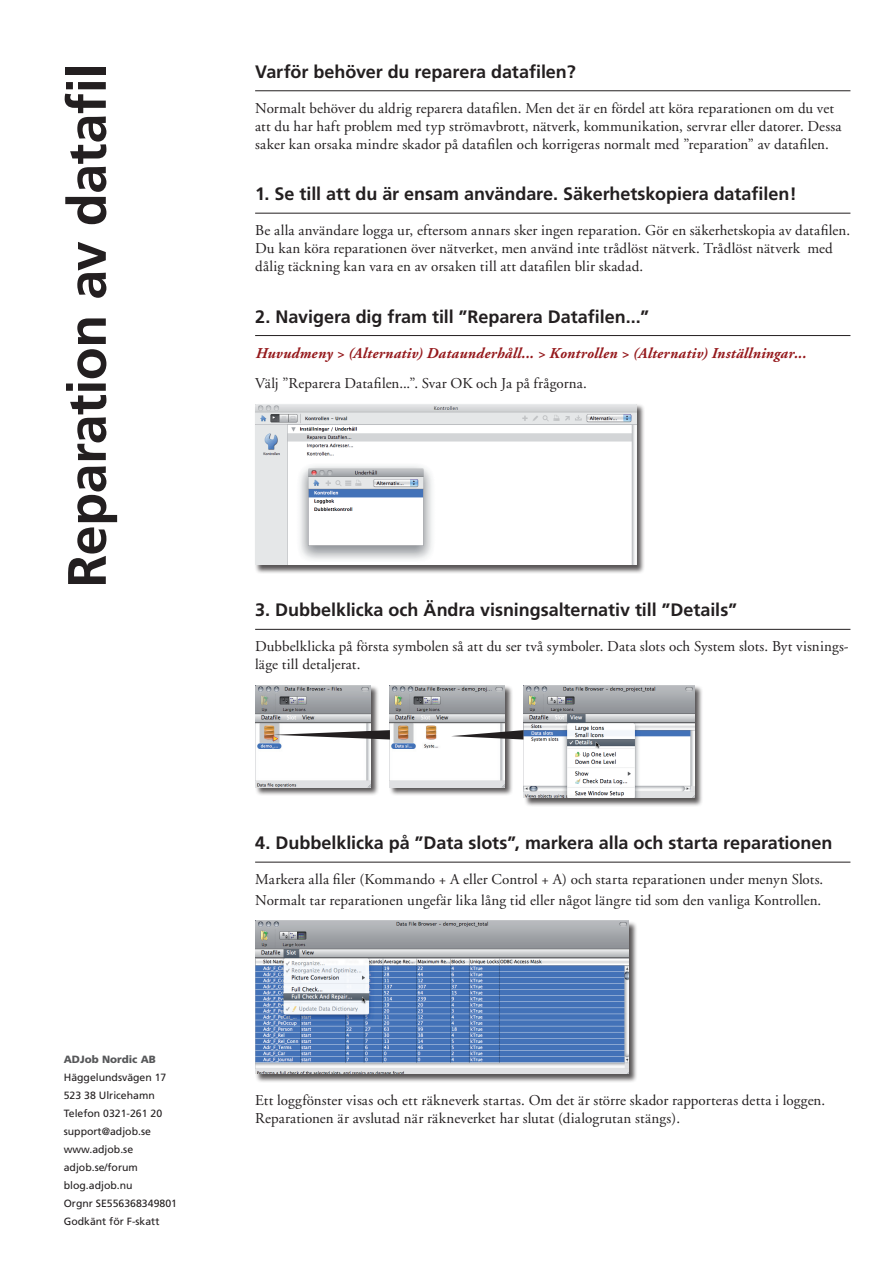
<style>
.page{position:relative;width:893px;height:1263px;background:#fff}
.page>*{position:absolute;margin:0;border:0;box-sizing:border-box;transform-origin:0 0}
.t1{font:700 54px "Frutiger";letter-spacing:-.01em;color:#231f20}
.t2{font:700 18px "Frutiger";letter-spacing:-.005em;color:#231f20}
.t3{font:15px/18px "Adobe Garamond";letter-spacing:.005em;color:#231f20}
.t4{font:italic 700 15px "Adobe Garamond";letter-spacing:.02em;color:#95191c}
.t5{font:10.5px/18px "Frutiger";color:#231f20}
.t6{font:900 10.5px "Frutiger";color:#57585a}
</style>
<div class="page">
<hr style="left:255px;top:91px;width:595px;height:1px;background:#231f20">
<hr style="left:255px;top:213px;width:595px;height:1px;background:#231f20">
<hr style="left:255px;top:335px;width:595px;height:1px;background:#231f20">
<hr style="left:255px;top:629px;width:595px;height:1px;background:#231f20">
<hr style="left:255px;top:862px;width:595px;height:1px;background:#231f20">
<div style="left:255px;top:404px;width:390px;height:170px;background:#231f20;opacity:.75"></div>
<img style="left:255px;top:404px;width:381px;height:161px">
<div style="left:255px;top:685px;width:124px;height:111px;background:#231f20;opacity:.75"></div>
<img style="left:255px;top:685px;width:116px;height:102px">
<div style="left:389px;top:685px;width:125px;height:111px;background:#231f20;opacity:.75"></div>
<img style="left:389px;top:685px;width:116px;height:102px">
<div style="left:524px;top:685px;width:180px;height:122px;background:#231f20;opacity:.75"></div>
<img style="left:524px;top:685px;width:171px;height:113px">
<div style="left:255px;top:921px;width:383px;height:162px;background:#231f20;opacity:.75"></div>
<img style="left:255px;top:921px;width:374px;height:153px">
<svg style="left:273px;top:730px;width:117px;height:9px"></svg>
<svg style="left:451px;top:730px;width:72px;height:9px"></svg>
<h1 class="t1" style="left:55px;top:588px;width:525px;rotate:-90deg">Reparation av datafil</h1>
<p class="t6" style="left:64px;top:1053px;width:94px">ADJob Nordic AB</p>
<p class="t5" style="left:64px;top:1068px;width:115px">Häggelundsvägen 17<br>523 38 Ulricehamn<br>Telefon 0321-261 20 support@adjob.se www.adjob.se adjob.se/forum blog.adjob.nu<br>Orgnr SE556368349801<br>Godkänt för F-skatt</p>
<p class="t2" style="left:255px;top:61px;width:322px">Varför behöver du reparera datafilen?</p>
<p class="t3" style="left:255px;top:99px;width:588px">Normalt behöver du aldrig reparera datafilen. Men det är en fördel att köra reparationen om du vet att du har haft problem med typ strömavbrott, nätverk, kommunikation, servrar eller datorer. Dessa saker kan orsaka mindre skador på datafilen och korrigeras normalt med ”reparation” av datafilen.</p>
<p class="t2" style="left:255px;top:183px;width:543px">1. Se till att du är ensam användare. Säkerhetskopiera datafilen!</p>
<p class="t3" style="left:255px;top:222px;width:596px">Be alla användare logga ur, eftersom annars sker ingen reparation. Gör en säkerhetskopia av datafilen.<br>Du kan köra reparationen över nätverket, men använd inte trådlöst nätverk. Trådlöst nätverk med dålig täckning kan vara en av orsaken till att datafilen blir skadad.</p>
<p class="t2" style="left:255px;top:306px;width:395px">2. Navigera dig fram till ”Reparera Datafilen...”</p>
<p class="t4" style="left:255px;top:345px;width:552px">Huvudmeny &gt; (Alternativ) Dataunderhåll... &gt; Kontrollen &gt; (Alternativ) Inställningar...</p>
<p class="t3" style="left:255px;top:375px;width:333px">Välj ”Reparera Datafilen...”. Svar OK och Ja på frågorna.</p>
<p class="t2" style="left:255px;top:599px;width:483px">3. Dubbelklicka och Ändra visningsalternativ till ”Details”</p>
<p class="t3" style="left:255px;top:638px;width:595px">Dubbelklicka på första symbolen så att du ser två symboler. Data slots och System slots. Byt visnings&shy;läge till detaljerat.</p>
<p class="t2" style="left:255px;top:832px;width:579px">4. Dubbelklicka på ”Data slots”, markera alla och starta reparationen</p>
<p class="t3" style="left:255px;top:869px;width:570px;line-height:21px">Markera alla filer (Kommando + A eller Control + A) och starta reparationen under menyn Slots.<br>Normalt tar reparationen ungefär lika lång tid eller något längre tid som den vanliga Kontrollen.</p>
<p class="t3" style="left:255px;top:1091px;width:572px">Ett loggfönster visas och ett räkneverk startas. Om det är större skador rapporteras detta i loggen.<br>Reparationen är avslutad när räkneverket har slutat (dialogrutan stängs).</p>
</div>
